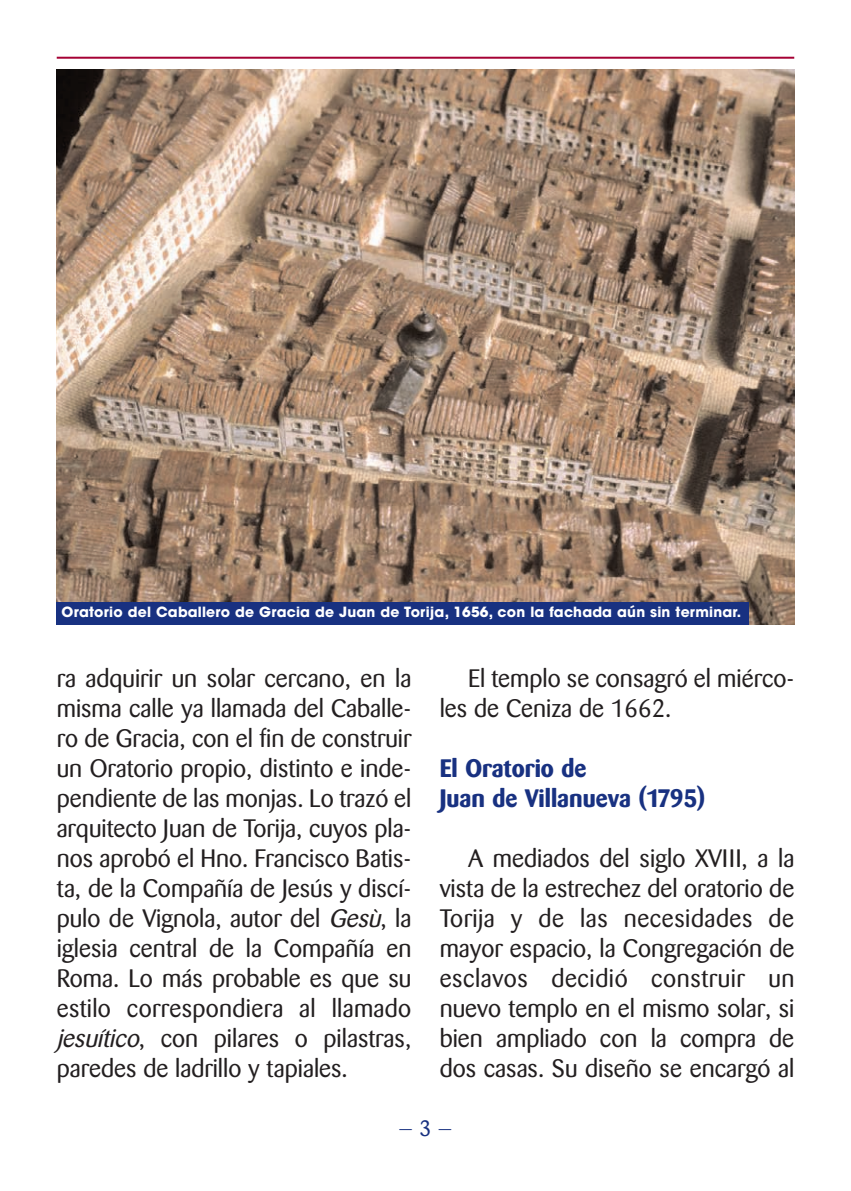
<style>
.page{position:relative;width:851px;height:1191px;background:#fff}
.page>*{position:absolute;margin:0;border:0;box-sizing:border-box;transform-origin:0 0}
.t1{font:25px/30px "Barmeno";color:#231f20;text-align:justify}
.t2{font:700 25px/30px "Barmeno";color:#183181}
.t3{font:22px "Barmeno";color:#183181}
.t4{font:700 14px "Avant Garde";letter-spacing:.01em;color:#fff}
.s1{font-style:italic}
</style>
<div class="page">
<hr style="left:57px;top:57px;width:737px;height:2px;background:#a50134">
<img style="left:57px;top:69px;width:737px;height:556px">
<div style="left:57px;top:602px;width:691px;height:23px;background:#183181"></div>
<p class="t4" style="left:62px;top:607px;width:681px">Oratorio del Caballero de Gracia de Juan de Torija, 1656, con la fachada aún sin terminar.</p>
<p class="t1" style="left:57px;top:665px;width:356px">ra adquirir un solar cercano, en la misma calle ya llamada del Caballe&shy;ro de Gracia, con el fin de construir un Oratorio propio, distinto e inde&shy;pendiente de las monjas. Lo trazó el arquitecto Juan de Torija, cuyos pla&shy;nos aprobó el Hno. Francisco Batis&shy;ta, de la Compañía de Jesús y discí&shy;pulo de Vignola, autor del <span class="s1">Gesù</span>, la iglesia central de la Compañía en Roma. Lo más probable es que su estilo correspondiera al llamado <span class="s1">jesuítico</span>, con pilares o pilastras, paredes de ladrillo y tapiales.</p>
<p class="t1" style="left:439px;top:665px;width:356px;text-indent:28px">El templo se consagró el miérco&shy;les de Ceniza de 1662.</p>
<p class="t2" style="left:439px;top:754px;width:267px">El Oratorio de<br>Juan de Villanueva (1795)</p>
<p class="t1" style="left:439px;top:845px;width:356px;text-indent:28px">A mediados del siglo XVIII, a la vista de la estrechez del oratorio de Torija y de las necesidades de mayor espacio, la Congregación de esclavos decidió construir un nuevo templo en el mismo solar, si bien ampliado con la compra de dos casas. Su diseño se encargó al</p>
<p class="t3" style="left:398px;top:1119px;width:56px">— 3 —</p>
</div>
